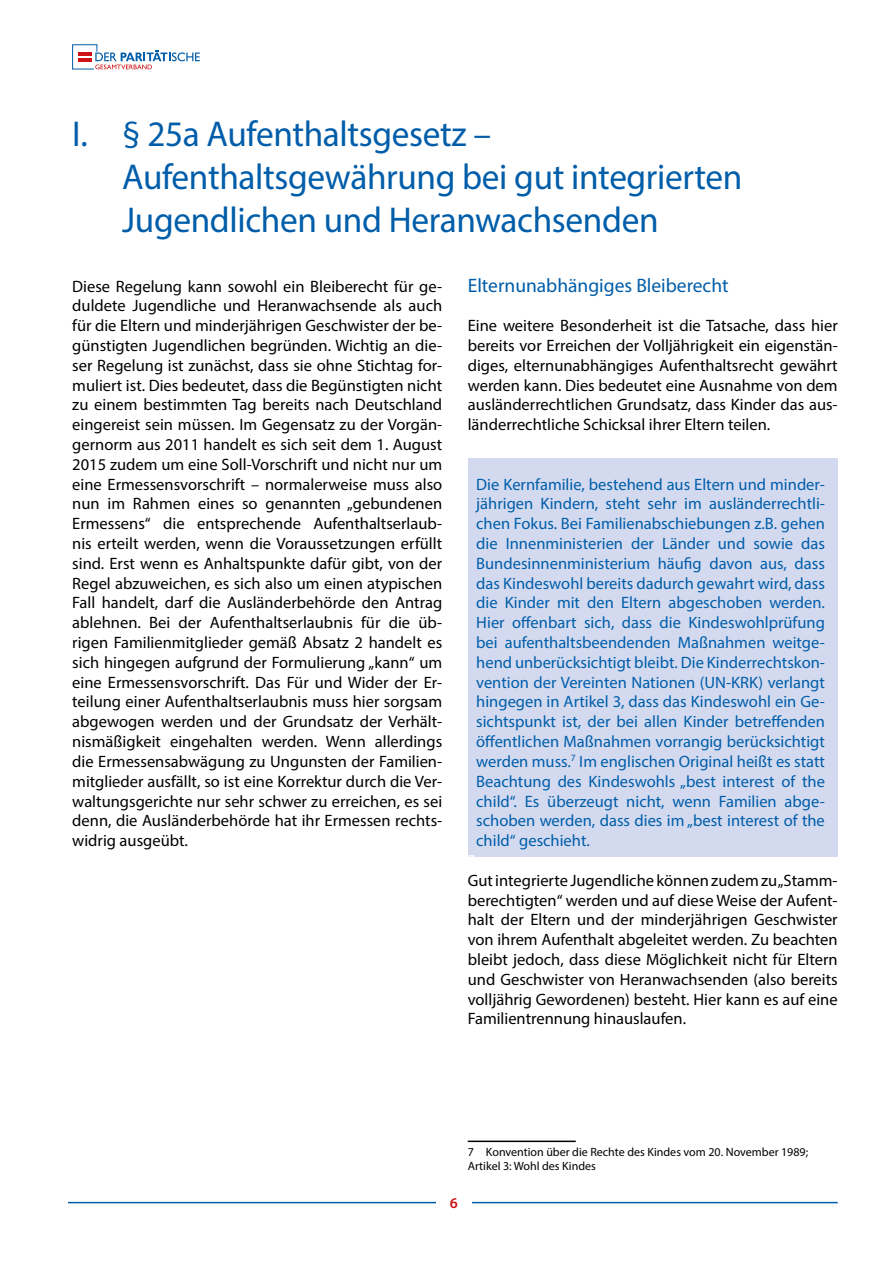
<style>
.page{position:relative;width:893px;height:1263px;background:#fff}
.page>*{position:absolute;margin:0;border:0;box-sizing:border-box;transform-origin:0 0}
.t1{font:36px/43.2px "Myriad Pro";letter-spacing:-.01em;color:#005da9}
.t2{font:19.5px "Myriad Pro";color:#005da9}
.t3{font:16.5px/19.8px "Myriad Pro";color:#000;text-align:justify}
.t4{font:16.5px/19.8px "Myriad Pro";color:#005da9;text-align:justify}
.t5{font:16.5px "Myriad Pro";color:#fff}
.t6{font:600 15px "Myriad Pro";color:#cd1316}
.t7{font:12px/14.4px "Myriad Pro";color:#000}
</style>
<div class="page">
<hr style="left:68px;top:1202px;width:770px;height:1px;background:#005da9">
<div style="left:436px;top:1197px;width:36px;height:26px;background:#fff"></div>
<svg style="left:72px;top:44px;width:128px;height:25px"></svg>
<div style="left:468px;top:458px;width:370px;height:399px;background:#d3daf0"></div>
<hr style="left:468px;top:1140px;width:108px;height:2px;background:#000">
<h1 class="t1" style="left:122px;top:112px;width:622px;text-indent:-50px">I. § 25a Aufenthaltsgesetz –<br>Aufenthaltsgewährung bei gut integrierten<br>Jugendlichen und Heranwachsenden</h1>
<p class="t2" style="left:468px;top:273px;width:262px">Elternunabhängiges Bleiberecht</p>
<p class="t3" style="left:468px;top:316px;width:371px">Eine weitere Besonderheit ist die Tatsache, dass hier bereits vor Erreichen der Volljährigkeit ein eigenstän&shy;diges, elternunabhängiges Aufenthaltsrecht gewährt werden kann. Dies bedeutet eine Ausnahme von dem ausländerrechtlichen Grundsatz, dass Kinder das aus&shy;länderrechtliche Schicksal ihrer Eltern teilen.</p>
<p class="t3" style="left:72px;top:276px;width:371px">Diese Regelung kann sowohl ein Bleiberecht für ge&shy;duldete Jugendliche und Heranwachsende als auch für die Eltern und minderjährigen Geschwister der be&shy;günstigten Jugendlichen begründen. Wichtig an die&shy;ser Regelung ist zunächst, dass sie ohne Stichtag for&shy;muliert ist. Dies bedeutet, dass die Begünstigten nicht zu einem bestimmten Tag bereits nach Deutschland eingereist sein müssen. Im Gegensatz zu der Vorgän&shy;gernorm aus 2011 handelt es sich seit dem 1. August 2015 zudem um eine Soll-Vorschrift und nicht nur um eine Ermessensvorschrift – normalerweise muss also nun im Rahmen eines so genannten „gebundenen Ermessens“ die entsprechende Aufenthaltserlaub&shy;nis erteilt werden, wenn die Voraussetzungen erfüllt sind. Erst wenn es Anhaltspunkte dafür gibt, von der Regel abzuweichen, es sich also um einen atypischen Fall handelt, darf die Ausländerbehörde den Antrag ablehnen. Bei der Aufenthaltserlaubnis für die üb&shy;rigen Familienmitglieder gemäß Absatz 2 handelt es sich hingegen aufgrund der Formulierung „kann“ um eine Ermessensvorschrift. Das Für und Wider der Er&shy;teilung einer Aufenthaltserlaubnis muss hier sorgsam abgewogen werden und der Grundsatz der Verhält&shy;nismäßigkeit eingehalten werden. Wenn allerdings die Ermessensabwägung zu Ungunsten der Familien&shy;mitglieder ausfällt, so ist eine Korrektur durch die Ver&shy;waltungsgerichte nur sehr schwer zu erreichen, es sei denn, die Ausländerbehörde hat ihr Ermessen rechts&shy;widrig ausgeübt.</p>
<p class="t4" style="left:476px;top:474px;width:350px">Die Kernfamilie, bestehend aus Eltern und minder&shy;jährigen Kindern, steht sehr im ausländerrechtli&shy;chen Fokus. Bei Familienabschiebungen z.B. gehen die Innenministerien der Länder und sowie das Bundesinnenministerium häufig davon aus, dass das Kindeswohl bereits dadurch gewahrt wird, dass die Kinder mit den Eltern abgeschoben werden.<br>Hier offenbart sich, dass die Kindeswohlprüfung bei aufenthaltsbeendenden Maßnahmen weitge&shy;hend unberücksichtigt bleibt. Die Kinderrechtskon&shy;vention der Vereinten Nationen (UN-KRK) verlangt hingegen in Artikel 3, dass das Kindeswohl ein Ge&shy;sichtspunkt ist, der bei allen Kinder betreffenden öffentlichen Maßnahmen vorrangig berücksichtigt werden muss.<sup>7</sup> Im englischen Original heißt es statt Beachtung des Kindeswohls „best interest of the child“. Es überzeugt nicht, wenn Familien abge&shy;schoben werden, dass dies im „best interest of the child“ geschieht.</p>
<p class="t5" style="left:468px;top:850px;width:8px">7</p>
<p class="t3" style="left:468px;top:870px;width:371px">Gut integrierte Jugendliche können zudem zu „Stamm&shy;berechtigten“ werden und auf diese Weise der Aufent&shy;halt der Eltern und der minderjährigen Geschwister von ihrem Aufenthalt abgeleitet werden. Zu beachten bleibt jedoch, dass diese Möglichkeit nicht für Eltern und Geschwister von Heranwachsenden (also bereits volljährig Gewordenen) besteht. Hier kann es auf eine Familientrennung hinauslaufen.</p>
<p class="t7" style="left:468px;top:1144px;width:342px">7 Konvention über die Rechte des Kindes vom 20. November 1989;<br>Artikel 3: Wohl des Kindes</p>
<p class="t6" style="left:450px;top:1193px;width:10px">6</p>
</div>
